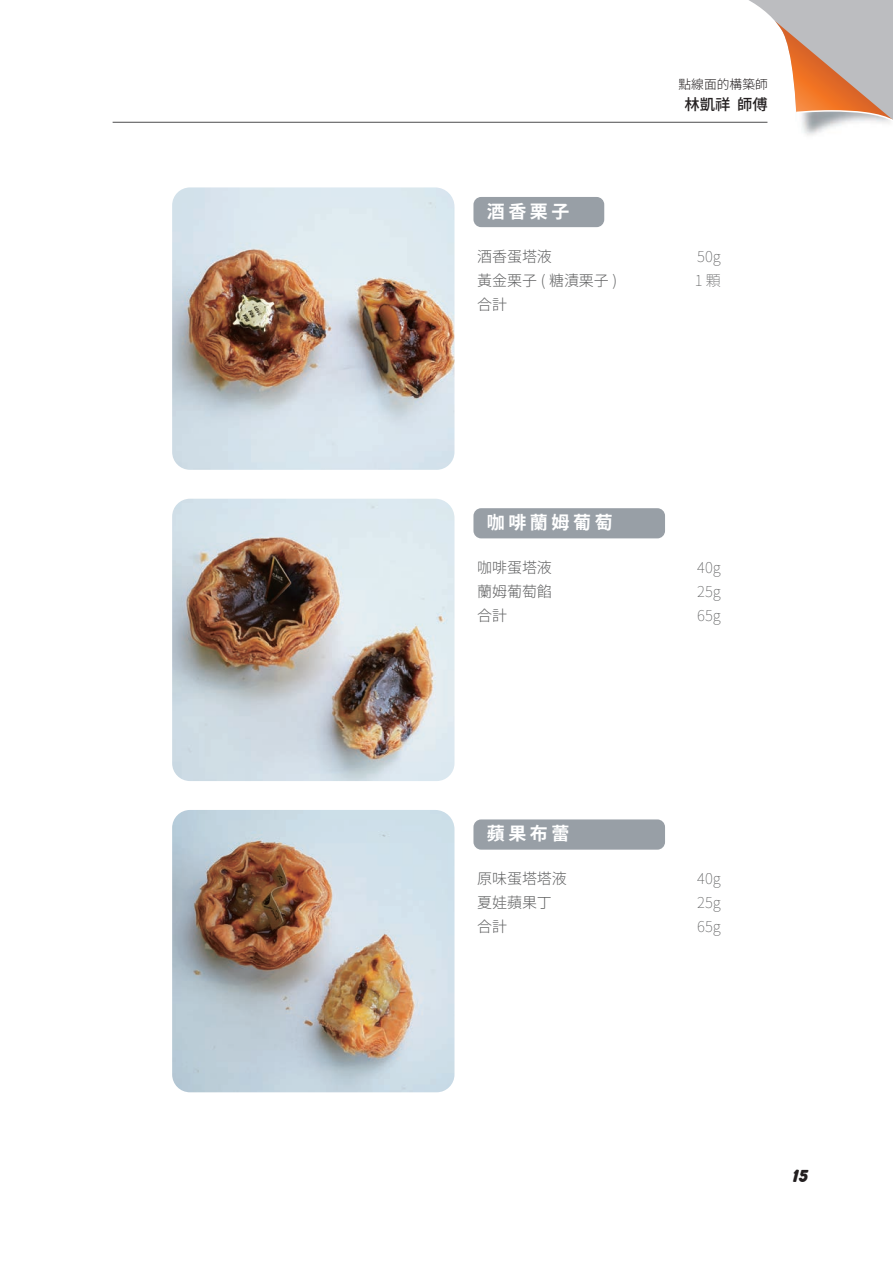
<style>
.page{position:relative;width:893px;height:1263px;background:#fff}
.page>*{position:absolute;margin:0;border:0;box-sizing:border-box;transform-origin:0 0}
.t1{font:18px "Gen Yo Gothic TW Bold TTF";letter-spacing:.2em;color:#fff}
.t2{font:800 18px "Balloon BT";color:#231f20}
.t3{font:15.3px "Gen Yo Gothic TW Medium TTF";color:#231f20}
.t4{font:15px/24px "Gen Yo Gothic TW Light TTF";letter-spacing:-.005em;color:#4b4c4d}
.t5{font:15px/24px "Gen Yo Gothic TW Extra Light TTF";color:#4b4c4d;text-align:justify}
.t6{font:12.75px "Gen Yo Gothic TW Light TTF";color:#231f20}
</style>
<div class="page">
<svg style="left:715px;top:0;width:178px;height:135px"></svg>
<hr style="left:113px;top:122px;width:654px;height:1px;background:#4b4c4d">
<img style="left:172px;top:187px;width:282px;height:283px">
<img style="left:172px;top:499px;width:282px;height:282px">
<img style="left:172px;top:810px;width:282px;height:282px">
<div style="left:473px;top:197px;width:131px;height:30px;background:#989fa6;border-radius:8px"></div>
<div style="left:473px;top:508px;width:192px;height:30px;background:#989fa6;border-radius:8px"></div>
<div style="left:473px;top:819px;width:192px;height:31px;background:#989fa6;border-radius:8px"></div>
<p class="t1" style="left:487px;top:201px;width:84px">酒香栗子</p>
<p class="t4" style="left:477px;top:244px;width:142px">酒香蛋塔液<br>黃金栗子 ( 糖漬栗子 )合計</p>
<p class="t6" style="left:679px;top:77px;width:91px">點線面的構築師</p>
<p class="t3" style="left:684px;top:96px;width:85px">林凱祥 師傅</p>
<p class="t5" style="left:694px;top:244px;width:28px">50g<br>1顆</p>
<p class="t1" style="left:487px;top:512px;width:127px">咖啡蘭姆葡萄</p>
<p class="t4" style="left:477px;top:556px;width:76px;text-align:justify">咖啡蛋塔液蘭姆葡萄餡合計</p>
<p class="t1" style="left:487px;top:823px;width:84px">蘋果布蕾</p>
<p class="t4" style="left:477px;top:867px;width:91px">原味蛋塔塔液夏娃蘋果丁合計</p>
<p class="t5" style="left:697px;top:556px;width:25px">40g 25g 65g</p>
<p class="t5" style="left:697px;top:867px;width:25px">40g 25g 65g</p>
<p class="t2" style="left:793px;top:1165px;width:17px">15</p>
</div>
